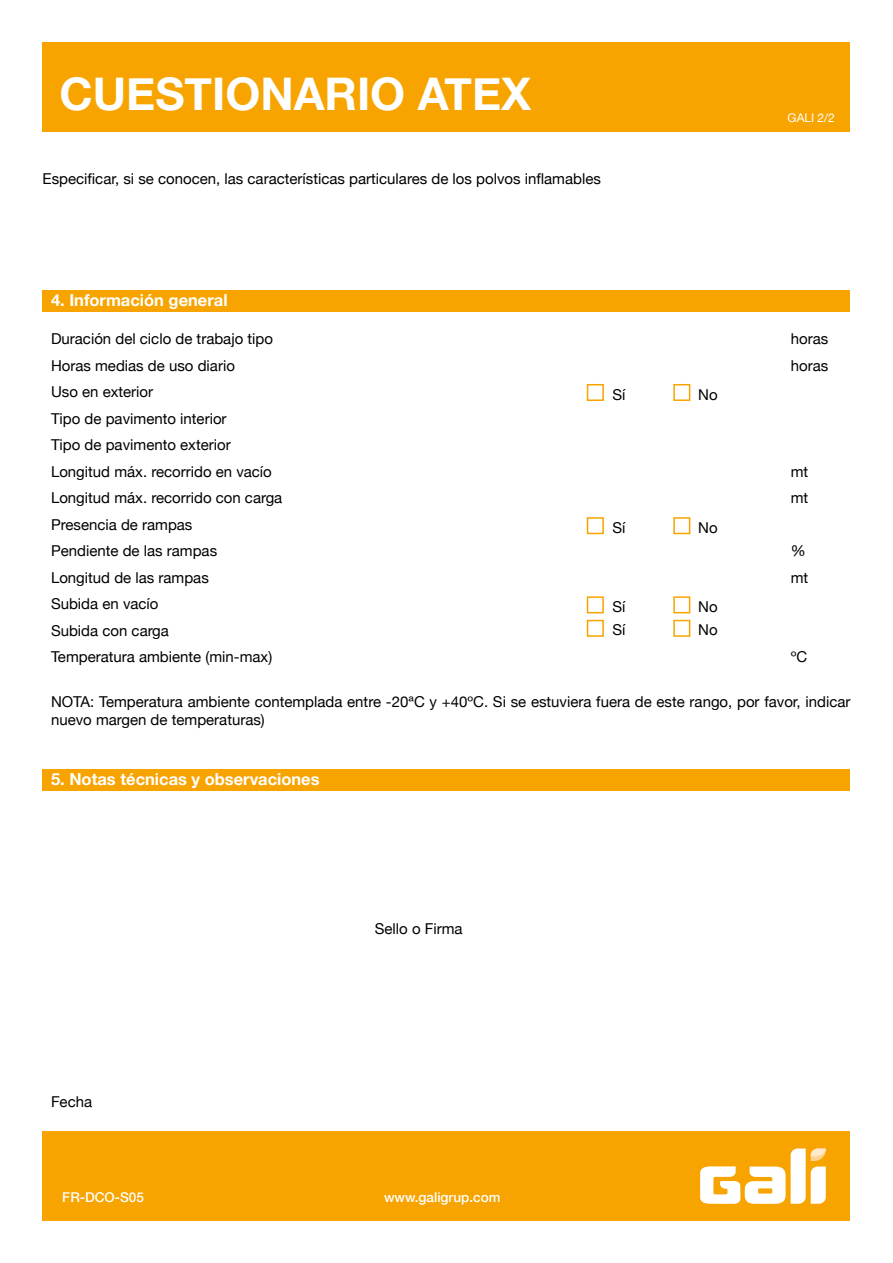
<style>
.page{position:relative;width:893px;height:1263px;background:#fff}
.page>*{position:absolute;margin:0;border:0;box-sizing:border-box;transform-origin:0 0}
.t1{font:700 45px "Helvetica Neue";color:#fff}
.t2{font:700 16.5px "Helvetica Neue";color:#fff}
.t3{font:15px/26.5px "Helvetica Neue";color:#000}
.t4{font:500 13.5px "Helvetica Neue";color:#fff}
.t5{font:12px "Helvetica Neue";color:#fff}
</style>
<div class="page">
<div style="left:43px;top:1131px;width:807px;height:89px;background:#f7a400"></div>
<div style="left:43px;top:43px;width:807px;height:89px;background:#f7a400"></div>
<svg style="left:700px;top:1148px;width:126px;height:56px"></svg>
<div style="left:43px;top:290px;width:807px;height:22px;background:#f7a400"></div>
<div style="left:43px;top:769px;width:807px;height:21px;background:#f7a400"></div>
<div style="left:587px;top:384px;width:17px;height:17px;border:2px solid #f7a400"></div>
<div style="left:587px;top:517px;width:17px;height:17px;border:2px solid #f7a400"></div>
<div style="left:587px;top:596px;width:17px;height:17px;border:2px solid #f7a400"></div>
<div style="left:587px;top:620px;width:17px;height:17px;border:2px solid #f7a400"></div>
<div style="left:673px;top:384px;width:17px;height:17px;border:2px solid #f7a400"></div>
<div style="left:673px;top:517px;width:17px;height:17px;border:2px solid #f7a400"></div>
<div style="left:673px;top:596px;width:17px;height:17px;border:2px solid #f7a400"></div>
<div style="left:673px;top:620px;width:17px;height:17px;border:2px solid #f7a400"></div>
<h1 class="t1" style="left:60px;top:58px;width:473px">CUESTIONARIO ATEX</h1>
<p class="t3" style="left:43px;top:167px;width:560px">Especificar, si se conocen, las características particulares de los polvos inflamables</p>
<p class="t2" style="left:51px;top:288px;width:178px">4. Información general</p>
<p class="t5" style="left:788px;top:109px;width:49px">GALI 2/2</p>
<p class="t3" style="left:51px;top:326px;width:223px">Duración del ciclo de trabajo tipo</p>
<p class="t3" style="left:791px;top:326px;width:39px">horas</p>
<p class="t3" style="left:51px;top:353px;width:185px">Horas medias de uso diario</p>
<p class="t3" style="left:791px;top:353px;width:39px">horas</p>
<p class="t3" style="left:51px;top:379px;width:222px">Uso en exterior<br>Tipo de pavimento interior<br>Tipo de pavimento exterior<br>Longitud máx. recorrido en vacío</p>
<p class="t3" style="left:612px;top:382px;width:15px">Sí</p>
<p class="t3" style="left:698px;top:382px;width:21px">No</p>
<p class="t3" style="left:791px;top:459px;width:19px">mt</p>
<p class="t3" style="left:51px;top:485px;width:233px">Longitud máx. recorrido con carga</p>
<p class="t3" style="left:791px;top:485px;width:19px">mt</p>
<p class="t3" style="left:51px;top:512px;width:168px">Presencia de rampas<br>Pendiente de las rampas</p>
<p class="t3" style="left:612px;top:515px;width:15px">Sí</p>
<p class="t3" style="left:698px;top:515px;width:21px">No</p>
<p class="t3" style="left:791px;top:538px;width:16px">%</p>
<p class="t3" style="left:51px;top:565px;width:159px">Longitud de las rampas</p>
<p class="t3" style="left:791px;top:565px;width:19px">mt</p>
<p class="t3" style="left:51px;top:591px;width:223px">Subida en vacío<br>Subida con carga<br>Temperatura ambiente (min-max)</p>
<p class="t3" style="left:612px;top:596px;width:15px;line-height:23.4px">Sí<br>Sí</p>
<p class="t3" style="left:698px;top:596px;width:21px;line-height:23.4px">No<br>No</p>
<p class="t3" style="left:791px;top:644px;width:18px">ºC</p>
<p class="t3" style="left:51px;top:693px;width:801px;line-height:18px">NOTA: Temperatura ambiente contemplada entre -20ªC y +40ºC. Si se estuviera fuera de este rango, por favor, indicar nuevo margen de temperaturas)</p>
<p class="t2" style="left:51px;top:766px;width:270px">5. Notas técnicas y observaciones</p>
<p class="t3" style="left:375px;top:916px;width:89px">Sello o Firma</p>
<p class="t3" style="left:51px;top:1089px;width:43px">Fecha</p>
<p class="t4" style="left:62px;top:1187px;width:83px">FR-DCO-S05</p>
<p class="t4" style="left:384px;top:1187px;width:118px">www.galigrup.com</p>
</div>
